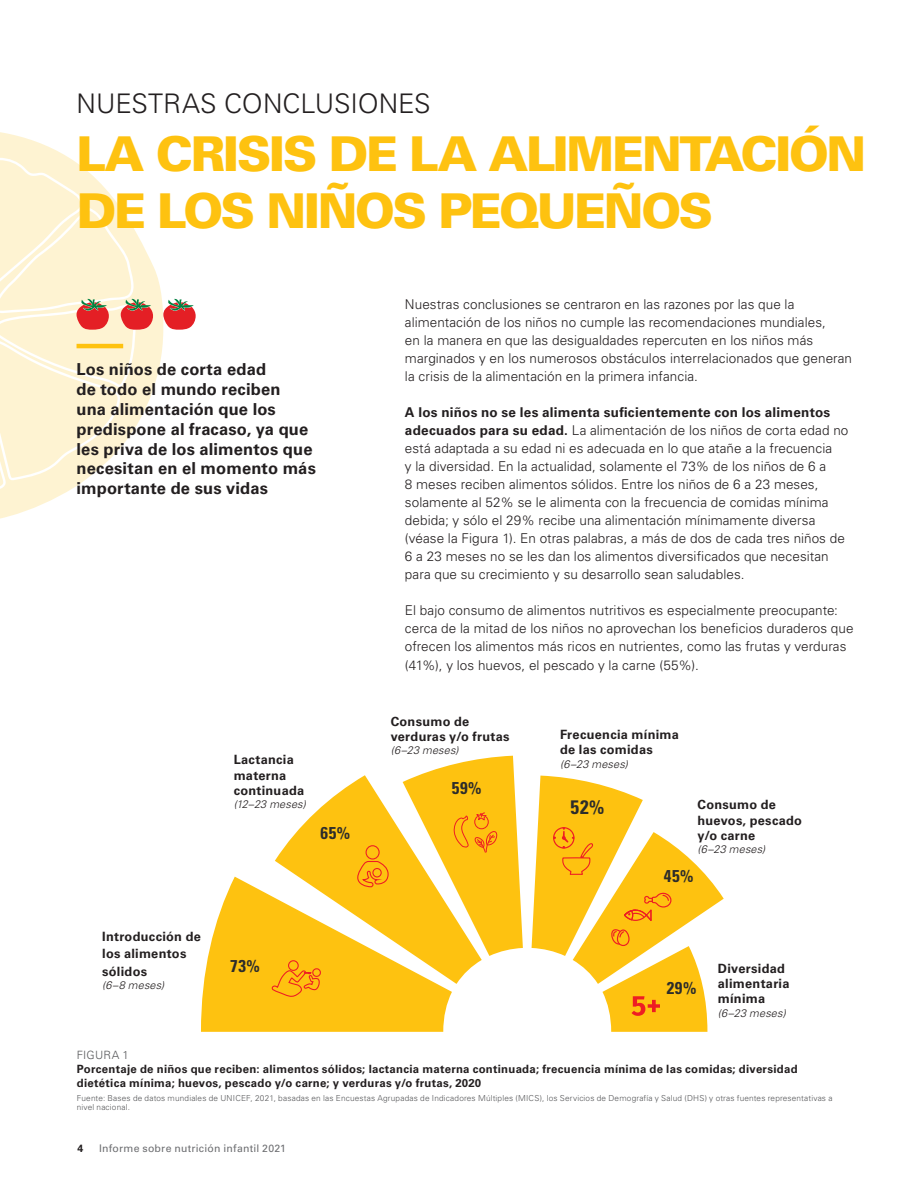
<style>
.page{position:relative;width:918px;height:1188px;background:#fff}
.page>*{position:absolute;margin:0;border:0;box-sizing:border-box;transform-origin:0 0}
.chapter_title{font:900 48px/57.6px "Univers LT Std";letter-spacing:-.05em;color:#fec210}
.FM-subtitle{font:300 27px "Univers LT Std";letter-spacing:-.005em;color:#231f20}
.t1{font:700 condensed 19.5px "Univers LT Std";color:#2c2c2b}
.t2{font:700 condensed 17.1px "Univers LT Std";letter-spacing:.035em;color:#2c2c2b}
.quote_on_side{font:700 16.5px/19.8px "Univers LT Std";letter-spacing:.01em;color:#231f20}
.COPY{font:300 13.5px/18px "Univers LT Std";letter-spacing:.005em;color:#231f20}
.t3{font:700 12.75px/15.3px "Univers LT Std";letter-spacing:.02em;color:#231f20}
.technical_title{font:700 11.4px/13.6px "Univers LT Std";letter-spacing:.025em;color:#231f20}
.figure_number{font:300 11.4px "Univers LT Std";letter-spacing:.02em;color:#57585a}
.t4{font:italic 300 10.95px "Univers LT Std";letter-spacing:.01em;color:#231f20}
.t5{font:10.5px "Univers LT Std";letter-spacing:.02em;color:#6c6d70}
.t6{font:700 10.5px "Univers LT Std";color:#231f20}
.source_text{font:300 8.25px/9.4px "Univers LT Std";letter-spacing:.02em;color:#57585a}
.s1{font-weight:700}
</style>
<div class="page">
<svg style="left:0;top:132px;width:164px;height:387px"></svg>
<svg style="left:0;top:158px;width:153px;height:338px"></svg>
<svg style="left:163px;top:299px;width:33px;height:31px"></svg>
<hr style="left:77px;top:344px;width:46px;height:4px;background:#fec210">
<svg style="left:201px;top:756px;width:322px;height:276px"></svg>
<svg style="left:532px;top:776px;width:192px;height:256px"></svg>
<p class="FM-subtitle" style="left:77px;top:87px;width:356px">NUESTRAS CONCLUSIONES</p>
<p class="chapter_title" style="left:77px;top:124px;width:792px">LA CRISIS DE LA ALIMENTACIÓN<br>DE LOS NIÑOS PEQUEÑOS</p>
<p class="quote_on_side" style="left:77px;top:360px;width:241px">Los niños de corta edad<br>de todo el mundo reciben<br>una alimentación que los predispone al fracaso, ya que les priva de los alimentos que necesitan en el momento más importante de sus vidas</p>
<p class="t3" style="left:234px;top:752px;width:72px">Lactancia materna continuada</p>
<p class="t4" style="left:234px;top:798px;width:74px">(12–23 meses)</p>
<p class="t2" style="left:321px;top:823px;width:31px">65%</p>
<p class="t3" style="left:102px;top:928px;width:100px;line-height:17.2px">Introducción de los alimentos sólidos</p>
<p class="t4" style="left:102px;top:978px;width:64px">(6–8 meses)</p>
<p class="t2" style="left:230px;top:955px;width:31px">73%</p>
<p class="COPY" style="left:405px;top:295px;width:449px">Nuestras conclusiones se centraron en las razones por las que la alimentación de los niños no cumple las recomendaciones mundiales,<br>en la manera en que las desigualdades repercuten en los niños más marginados y en los numerosos obstáculos interrelacionados que generan la crisis de la alimentación en la primera infancia.</p>
<p class="COPY" style="left:405px;top:403px;width:445px"><span class="s1">A los niños no se les alimenta suficientemente con los alimentos adecuados para su edad.</span> La alimentación de los niños de corta edad no está adaptada a su edad ni es adecuada en lo que atañe a la frecuencia<br>y la diversidad. En la actualidad, solamente el 73% de los niños de 6 a<br>8 meses reciben alimentos sólidos. Entre los niños de 6 a 23 meses, solamente al 52% se le alimenta con la frecuencia de comidas mínima debida; y sólo el 29% recibe una alimentación mínimamente diversa (véase la Figura 1). En otras palabras, a más de dos de cada tres niños de 6 a 23 meses no se les dan los alimentos diversificados que necesitan para que su crecimiento y su desarrollo sean saludables.</p>
<p class="COPY" style="left:405px;top:601px;width:450px">El bajo consumo de alimentos nutritivos es especialmente preocupante: cerca de la mitad de los niños no aprovechan los beneficios duraderos que ofrecen los alimentos más ricos en nutrientes, como las frutas y verduras</p>
<p class="COPY" style="left:405px;top:656px;width:295px">(41%), y los huevos, el pescado y la carne (55%).</p>
<p class="t3" style="left:391px;top:714px;width:120px">Consumo de verduras y/o frutas</p>
<p class="t4" style="left:391px;top:744px;width:69px">(6–23 meses)</p>
<p class="t2" style="left:452px;top:777px;width:31px">59%</p>
<p class="t3" style="left:560px;top:727px;width:120px">Frecuencia mínima de las comidas</p>
<p class="t4" style="left:560px;top:757px;width:69px">(6–23 meses)</p>
<p class="t1" style="left:571px;top:795px;width:35px">52%</p>
<p class="t3" style="left:698px;top:797px;width:106px">Consumo de huevos, pescado y/o carne</p>
<p class="t4" style="left:698px;top:843px;width:69px">(6–23 meses)</p>
<p class="t2" style="left:664px;top:866px;width:31px">45%</p>
<p class="t2" style="left:667px;top:977px;width:31px">29%</p>
<p class="t3" style="left:718px;top:961px;width:73px">Diversidad alimentaria mínima</p>
<p class="t4" style="left:718px;top:1006px;width:69px">(6–23 meses)</p>
<p class="figure_number" style="left:77px;top:1049px;width:53px">FIGURA 1</p>
<p class="technical_title" style="left:77px;top:1062px;width:722px">Porcentaje de niños que reciben: alimentos sólidos; lactancia materna continuada; frecuencia mínima de las comidas; diversidad dietética mínima; huevos, pescado y/o carne; y verduras y/o frutas, 2020</p>
<p class="source_text" style="left:77px;top:1093px;width:757px">Fuente: Bases de datos mundiales de UNICEF, 2021, basadas en las Encuestas Agrupadas de Indicadores Múltiples (MICS), los Servicios de Demografía y Salud (DHS) y otras fuentes representativas a nivel nacional.</p>
<p class="t6" style="left:78px;top:1142px;width:7px">4</p>
<p class="t5" style="left:99px;top:1142px;width:188px">Informe sobre nutrición infantil 2021</p>
</div>
